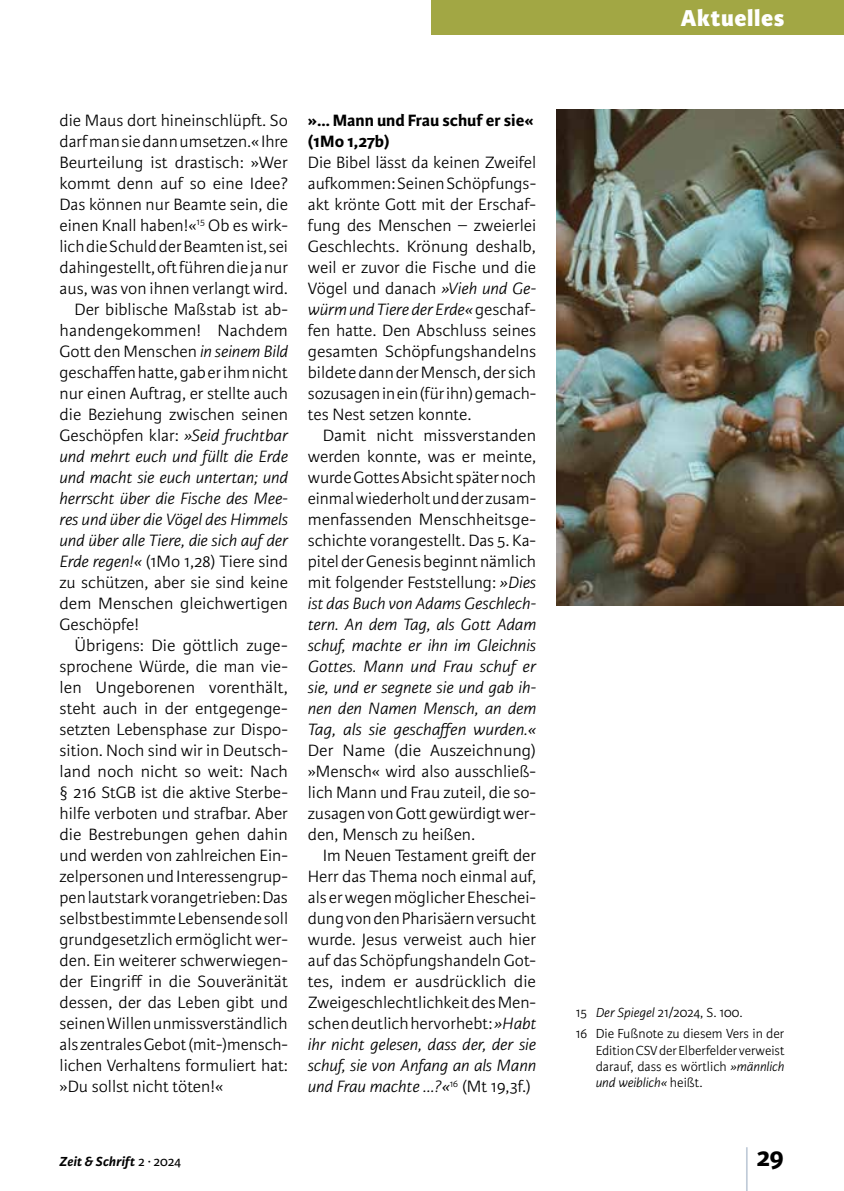
<style>
.page{position:relative;width:844px;height:1191px;background:#fff}
.page>*{position:absolute;margin:0;border:0;box-sizing:border-box;transform-origin:0 0}
.t1{font:300 59.5px "Karmina Sans Basic";color:#9aacc1;scale:.29 1}
.t2{font:700 28px "Karmina Sans Basic";color:#000}
.t3{font:800 24.5px "Karmina Sans Basic";letter-spacing:.025em;color:#fff}
.t4{font:300 17.5px/21px "Karmina Sans Basic";color:#000;text-align:justify}
.t5{font:300 17.5px/21px "Karmina Sans Basic";color:#000;text-align:justify;scale:1.04 1}
.t6{font:italic 300 17.5px "Karmina Sans Basic";color:#000}
.t7{font:700 17.5px/21px "Karmina Sans Basic";color:#000}
.t8{font:300 14px/16.1px "Karmina Sans Basic";color:#000}
.t9{font:italic 700 14px "Karmina Sans Basic";letter-spacing:.015em;color:#000}
.s1{font-style:italic}
.s2{font-weight:400;font-style:normal}
</style>
<div class="page">
<div style="left:432px;top:0;width:411px;height:35px;background:#a2a744"></div>
<img style="left:556px;top:109px;width:287px;height:496px">
<p class="t4" style="left:60px;top:110px;width:230px">die Maus dort hineinschlüpft. So</p>
<p class="t4" style="left:60px;top:131px;width:230px">darf man sie dann umsetzen.« Ihre</p>
<p class="t5" style="left:60px;top:152px;width:221px">Beurteilung ist drastisch: »Wer</p>
<p class="t4" style="left:60px;top:173px;width:230px">kommt denn auf so eine Idee?</p>
<p class="t4" style="left:60px;top:194px;width:230px">Das können nur Beamte sein, die</p>
<p class="t4" style="left:60px;top:215px;width:230px">einen Knall haben!«<sup>15</sup> Ob es wirk-</p>
<p class="t4" style="left:60px;top:236px;width:230px">lich die Schuld der Beamten ist, sei</p>
<p class="t4" style="left:60px;top:257px;width:230px">dahingestellt, oft führen die ja nur</p>
<p class="t4" style="left:60px;top:278px;width:230px">aus, was von ihnen verlangt wird.</p>
<p class="t4" style="left:74px;top:299px;width:215px">Der biblische Maßstab ist ab-</p>
<p class="t5" style="left:60px;top:320px;width:221px">handengekommen! Nachdem</p>
<p class="t4" style="left:60px;top:341px;width:230px">Gott den Menschen <span class="s1">in seinem Bild</span></p>
<p class="t4" style="left:60px;top:362px;width:230px">geschaffen hatte, gab er ihm nicht</p>
<p class="t4" style="left:60px;top:383px;width:230px">nur einen Auftrag, er stellte auch</p>
<p class="t4" style="left:60px;top:404px;width:230px">die Beziehung zwischen seinen</p>
<p class="t4" style="left:60px;top:425px;width:230px">Geschöpfen klar: <span class="s1">»Seid fruchtbar</span></p>
<p class="t6" style="left:60px;top:447px;width:230px">und mehrt euch und füllt die Erde</p>
<p class="t6" style="left:60px;top:468px;width:230px">und macht sie euch untertan; und</p>
<p class="t6" style="left:60px;top:489px;width:230px">herrscht über die Fische des Mee-</p>
<p class="t6" style="left:60px;top:510px;width:230px">res und über die Vögel des Himmels</p>
<p class="t6" style="left:60px;top:531px;width:230px">und über alle Tiere, die sich auf der</p>
<p class="t4" style="left:60px;top:551px;width:230px"><span class="s1">Erde regen!«</span> (1Mo 1,28) Tiere sind</p>
<p class="t4" style="left:60px;top:572px;width:230px">zu schützen, aber sie sind keine</p>
<p class="t5" style="left:60px;top:593px;width:221px">dem Menschen gleichwertigen</p>
<p class="t4" style="left:60px;top:614px;width:81px">Geschöpfe!</p>
<p class="t5" style="left:74px;top:635px;width:207px">Übrigens: Die göttlich zuge-</p>
<p class="t4" style="left:60px;top:656px;width:230px">sprochene Würde, die man vie-</p>
<p class="t5" style="left:60px;top:677px;width:221px">len Ungeborenen vorenthält,</p>
<p class="t5" style="left:60px;top:698px;width:221px">steht auch in der entgegenge-</p>
<p class="t4" style="left:60px;top:719px;width:230px">setzten Lebensphase zur Dispo-</p>
<p class="t4" style="left:60px;top:740px;width:230px">sition. Noch sind wir in Deutsch-</p>
<p class="t5" style="left:60px;top:761px;width:221px">land noch nicht so weit: Nach</p>
<p class="t4" style="left:60px;top:782px;width:230px">§ 216 StGB ist die aktive Sterbe-</p>
<p class="t4" style="left:60px;top:803px;width:230px">hilfe verboten und strafbar. Aber</p>
<p class="t5" style="left:60px;top:824px;width:221px">die Bestrebungen gehen dahin</p>
<p class="t4" style="left:60px;top:845px;width:230px">und werden von zahlreichen Ein-</p>
<p class="t4" style="left:60px;top:866px;width:230px">zelpersonen und Interessengrup-</p>
<p class="t4" style="left:60px;top:887px;width:230px">pen lautstark vorangetrieben: Das</p>
<p class="t4" style="left:60px;top:908px;width:230px">selbstbestimmte Lebensende soll</p>
<p class="t4" style="left:60px;top:929px;width:230px">grundgesetzlich ermöglicht wer-</p>
<p class="t4" style="left:60px;top:950px;width:230px">den. Ein weiterer schwerwiegen-</p>
<p class="t4" style="left:60px;top:971px;width:230px">der Eingriff in die Souveränität</p>
<p class="t4" style="left:60px;top:992px;width:230px">dessen, der das Leben gibt und</p>
<p class="t4" style="left:60px;top:1013px;width:230px">seinen Willen unmissverständlich</p>
<p class="t4" style="left:60px;top:1034px;width:230px">als zentrales Gebot (mit-)mensch-</p>
<p class="t4" style="left:60px;top:1055px;width:230px">lichen Verhaltens formuliert hat:</p>
<p class="t4" style="left:60px;top:1076px;width:165px">»Du sollst nicht töten!«</p>
<p class="t7" style="left:308px;top:110px;width:227px">»… Mann und Frau schuf er sie« (1Mo 1,27b)</p>
<p class="t4" style="left:308px;top:152px;width:230px">Die Bibel lässt da keinen Zweifel aufkommen: Seinen Schöpfungs&shy;akt krönte Gott mit der Erschaf&shy;fung des Menschen – zweierlei Geschlechts. Krönung deshalb, weil er zuvor die Fische und die Vögel und danach <span class="s1">»Vieh und Ge&shy;würm und Tiere der Erde«</span> geschaf&shy;fen hatte. Den Abschluss seines gesamten Schöpfungshandelns bildete dann der Mensch, der sich sozusagen in ein (für ihn) gemach&shy;tes Nest setzen konnte.</p>
<p class="t5" style="left:308px;top:425px;width:221px;text-indent:15px">Damit nicht missverstanden werden konnte, was er meinte, wurde Gottes Absicht später noch einmal wiederholt und der zusam&shy;menfassenden Menschheitsge&shy;schichte vorangestellt. Das 5. Ka&shy;pitel der Genesis beginnt nämlich mit folgender Feststellung: <span class="s1">»Dies ist das Buch von Adams Geschlech&shy;tern. An dem Tag, als Gott Adam schuf, machte er ihn im Gleichnis Gottes. Mann und Frau schuf er sie, und er segnete sie und gab ih&shy;nen den Namen Mensch, an dem Tag, als sie geschaffen wurden.«</span></p>
<p class="t5" style="left:308px;top:740px;width:221px">Der Name (die Auszeichnung) »Mensch« wird also ausschließ&shy;lich Mann und Frau zuteil, die so&shy;zusagen von Gott gewürdigt wer&shy;den, Mensch zu heißen.</p>
<p class="t4" style="left:308px;top:845px;width:230px;text-indent:15px">Im Neuen Testament greift der Herr das Thema noch einmal auf, als er wegen möglicher Eheschei&shy;dung von den Pharisäern versucht wurde. Jesus verweist auch hier auf das Schöpfungshandeln Got&shy;tes, indem er ausdrücklich die Zweigeschlechtlichkeit des Men&shy;schen deutlich hervorhebt: <span class="s1">»Habt ihr nicht gelesen, dass der, der sie schuf, sie von Anfang an als Mann und Frau machte …?«</span><sup>16</sup> (Mt 19,3f.)</p>
<h3 class="t3" style="left:680px;top:4px;width:105px">Aktuelles</h3>
<p class="t8" style="left:575px;top:1002px;width:210px;line-height:21px">15 <span class="s1">Der Spiegel</span> 21/2024, S. 100.<br>16 Die Fußnote zu diesem Vers in der</p>
<p class="t8" style="left:595px;top:1042px;width:190px;text-align:justify">Edition CSV der Elberfelder verweist darauf, dass es wörtlich <span class="s1">»männlich und weiblich«</span> heißt.</p>
<h1 class="t1" style="left:744px;top:1140px;width:17px">|</h1>
<p class="t9" style="left:60px;top:1153px;width:123px">Zeit &amp; Schrift <span class="s2">2 ∙ 2024</span></p>
<h2 class="t2" style="left:756px;top:1141px;width:29px">29</h2>
</div>
